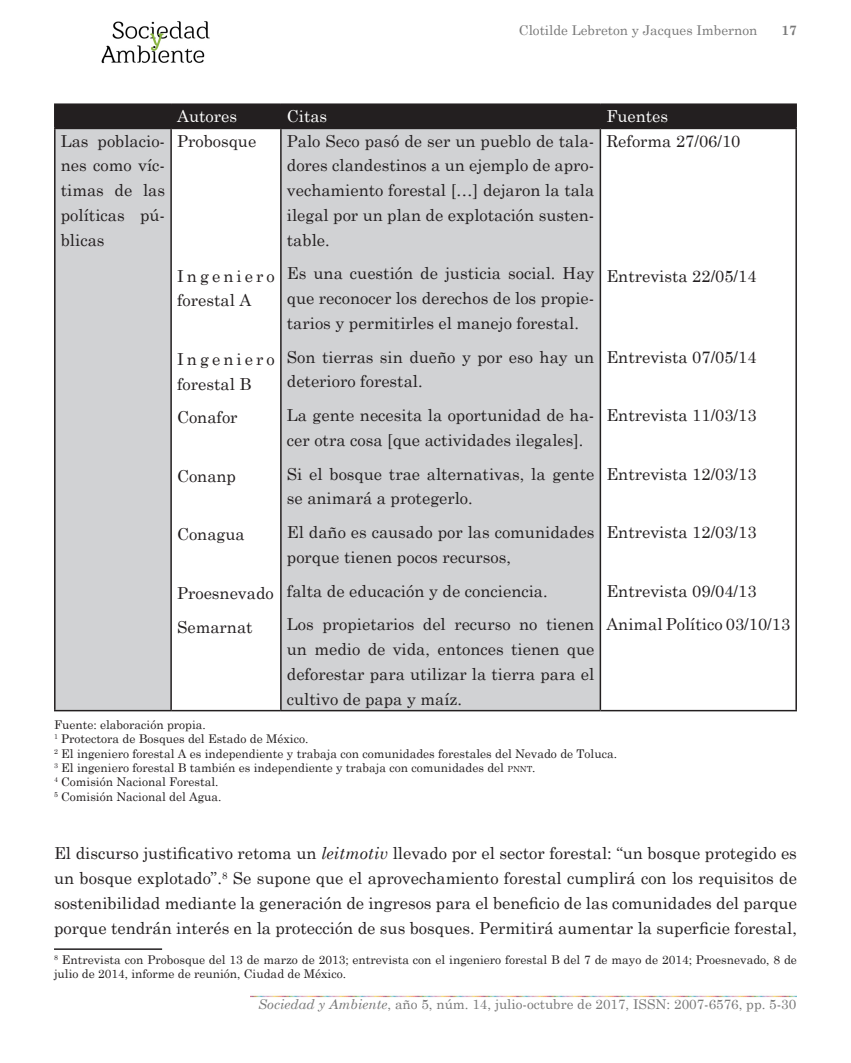
<style>
.page{position:relative;width:851px;height:1063px;background:#fff}
.page>*{position:absolute;margin:0;border:0;box-sizing:border-box;transform-origin:0 0}
.Texto_SyA{font:16.5px/24.8px "Century Schoolbook";color:#231f20;text-align:justify}
.Texto_SyA-2{font:16.5px/24.8px "Century Schoolbook";letter-spacing:.185em;color:#231f20}
.Texto_SyA-3{font:16.5px "Century Schoolbook";color:#fff}
.t1{font:13.5px "Century Schoolbook";color:#787878}
.t2{font:700 13.5px "Century Schoolbook";color:#787878}
.Footnote_SyA{font:12px/14.4px "Century Schoolbook";color:#231f20}
.s1{font-size:8.4px}
.s2{font-style:inherit}
.s3{font-style:italic}
</style>
<div class="page">
<img style="left:101px;top:21px;width:109px;height:43px">
<img style="left:250px;top:995px;width:67px;height:3px">
<img style="left:317px;top:995px;width:67px;height:3px">
<img style="left:384px;top:995px;width:66px;height:3px">
<img style="left:450px;top:995px;width:66px;height:3px">
<img style="left:516px;top:995px;width:67px;height:3px">
<img style="left:583px;top:995px;width:66px;height:3px">
<img style="left:649px;top:995px;width:67px;height:3px">
<img style="left:716px;top:995px;width:80px;height:3px">
<svg style="left:56px;top:129px;width:543px;height:581px;fill:#d1d2d4"></svg>
<hr style="left:54px;top:103px;width:117px;height:2px;background:#231f20">
<hr style="left:54px;top:105px;width:2px;height:23px;background:#231f20">
<hr style="left:171px;top:103px;width:110px;height:2px;background:#231f20">
<hr style="left:281px;top:103px;width:319px;height:2px;background:#231f20">
<hr style="left:600px;top:103px;width:196px;height:2px;background:#231f20">
<div style="left:56px;top:105px;width:740px;height:23px;background:#231f20"></div>
<hr style="left:54px;top:128px;width:117px;height:1px;background:#231f20">
<hr style="left:54px;top:129px;width:2px;height:581px;background:#231f20">
<hr style="left:171px;top:128px;width:110px;height:1px;background:#231f20">
<hr style="left:170px;top:129px;width:2px;height:581px;background:#231f20">
<hr style="left:281px;top:128px;width:319px;height:1px;background:#231f20">
<hr style="left:280px;top:129px;width:1px;height:581px;background:#231f20">
<hr style="left:600px;top:128px;width:196px;height:1px;background:#231f20">
<hr style="left:599px;top:129px;width:2px;height:581px;background:#231f20">
<hr style="left:795px;top:129px;width:1px;height:581px;background:#231f20">
<hr style="left:54px;top:710px;width:117px;height:1px;background:#231f20">
<hr style="left:171px;top:710px;width:110px;height:1px;background:#231f20">
<hr style="left:281px;top:710px;width:319px;height:1px;background:#231f20">
<hr style="left:600px;top:710px;width:196px;height:1px;background:#231f20">
<hr style="left:54px;top:948px;width:108px;height:2px;background:#231f20">
<p class="t1" style="left:519px;top:21px;width:240px">Clotilde Lebreton y Jacques Imbernon</p>
<p class="t2" style="left:781px;top:22px;width:17px">17</p>
<p class="Texto_SyA-3" style="left:177px;top:106px;width:61px">Autores</p>
<p class="Texto_SyA-3" style="left:287px;top:106px;width:42px">Citas</p>
<p class="Texto_SyA-3" style="left:606px;top:106px;width:63px">Fuentes</p>
<p class="Texto_SyA" style="left:61px;top:128px;width:106px">Las poblacio&shy;nes como víc&shy;timas de las políticas pú&shy;blicas</p>
<p class="Texto_SyA" style="left:177px;top:128px;width:81px">Probosque</p>
<p class="Texto_SyA-2" style="left:177px;top:263px;width:99px">Ingeniero forestal A</p>
<p class="Texto_SyA-2" style="left:177px;top:346px;width:99px">Ingeniero forestal B</p>
<p class="Texto_SyA" style="left:177px;top:405px;width:62px">Conafor</p>
<p class="Texto_SyA" style="left:177px;top:463px;width:60px">Conanp</p>
<p class="Texto_SyA" style="left:177px;top:522px;width:69px">Conagua</p>
<p class="Texto_SyA" style="left:177px;top:580px;width:98px">Proesnevado</p>
<p class="Texto_SyA" style="left:177px;top:614px;width:77px">Semarnat</p>
<p class="Texto_SyA" style="left:287px;top:128px;width:309px">Palo Seco pasó de ser un pueblo de tala&shy;dores clandestinos a un ejemplo de apro&shy;vechamiento forestal […] dejaron la tala ilegal por un plan de explotación susten&shy;table.</p>
<p class="Texto_SyA" style="left:287px;top:261px;width:309px">Es una cuestión de justicia social. Hay que reconocer los derechos de los propie&shy;tarios y permitirles el manejo forestal.</p>
<p class="Texto_SyA" style="left:287px;top:344px;width:309px">Son tierras sin dueño y por eso hay un deterioro forestal.</p>
<p class="Texto_SyA" style="left:287px;top:402px;width:309px">La gente necesita la oportunidad de ha&shy;cer otra cosa [que actividades ilegales].</p>
<p class="Texto_SyA" style="left:287px;top:461px;width:309px">Si el bosque trae alternativas, la gente se animará a protegerlo.</p>
<p class="Texto_SyA" style="left:287px;top:519px;width:309px">El daño es causado por las comunidades porque tienen pocos recursos,</p>
<p class="Texto_SyA" style="left:287px;top:578px;width:262px">falta de educación y de conciencia.</p>
<p class="Texto_SyA" style="left:287px;top:612px;width:309px">Los propietarios del recurso no tienen un medio de vida, entonces tienen que deforestar para utilizar la tierra para el cultivo de papa y maíz.</p>
<p class="Texto_SyA" style="left:606px;top:128px;width:135px">Reforma 27/06/10</p>
<p class="Texto_SyA" style="left:606px;top:263px;width:152px">Entrevista 22/05/14</p>
<p class="Texto_SyA" style="left:606px;top:344px;width:152px">Entrevista 07/05/14</p>
<p class="Texto_SyA" style="left:606px;top:402px;width:152px">Entrevista 11/03/13</p>
<p class="Texto_SyA" style="left:606px;top:461px;width:152px">Entrevista 12/03/13</p>
<p class="Texto_SyA" style="left:606px;top:519px;width:152px">Entrevista 12/03/13</p>
<p class="Texto_SyA" style="left:606px;top:578px;width:152px">Entrevista 09/04/13</p>
<p class="Texto_SyA" style="left:606px;top:612px;width:185px">Animal Político 03/10/13</p>
<p class="Footnote_SyA" style="left:54px;top:717px;width:153px">Fuente: elaboración propia.</p>
<p class="Footnote_SyA" style="left:54px;top:731px;width:256px"><sup>1</sup> Protectora de Bosques del Estado de México.</p>
<p class="Footnote_SyA" style="left:54px;top:746px;width:564px"><sup>2</sup> El ingeniero forestal A es independiente y trabaja con comunidades forestales del Nevado de Toluca.</p>
<p class="Footnote_SyA" style="left:54px;top:760px;width:483px"><sup>3</sup> El ingeniero forestal B también es independiente y trabaja con comunidades del <span class="s1">pnnt</span><span class="s2">.</span></p>
<p class="Footnote_SyA" style="left:54px;top:775px;width:166px"><sup>4</sup> Comisión Nacional Forestal.</p>
<p class="Footnote_SyA" style="left:54px;top:789px;width:169px"><sup>5</sup> Comisión Nacional del Agua.</p>
<p class="Texto_SyA" style="left:54px;top:841px;width:744px">El discurso justificativo retoma un <span class="s3">leitmotiv</span> llevado por el sector forestal: “un bosque protegido es un bosque explotado”.<sup>8</sup> Se supone que el aprovechamiento forestal cumplirá con los requisitos de sostenibilidad mediante la generación de ingresos para el beneficio de las comunidades del parque porque tendrán interés en la protección de sus bosques. Permitirá aumentar la superficie forestal,</p>
<p class="Footnote_SyA" style="left:54px;top:952px;width:744px"><sup>8</sup> Entrevista con Probosque del 13 de marzo de 2013; entrevista con el ingeniero forestal B del 7 de mayo de 2014; Proesnevado, 8 de julio de 2014, informe de reunión, Ciudad de México.</p>
<p class="t1" style="left:258px;top:996px;width:539px"><span class="s3">Sociedad y Ambiente</span>, año 5, núm. 14, julio-octubre de 2017, ISSN: 2007-6576, pp. 5-30</p>
</div>
